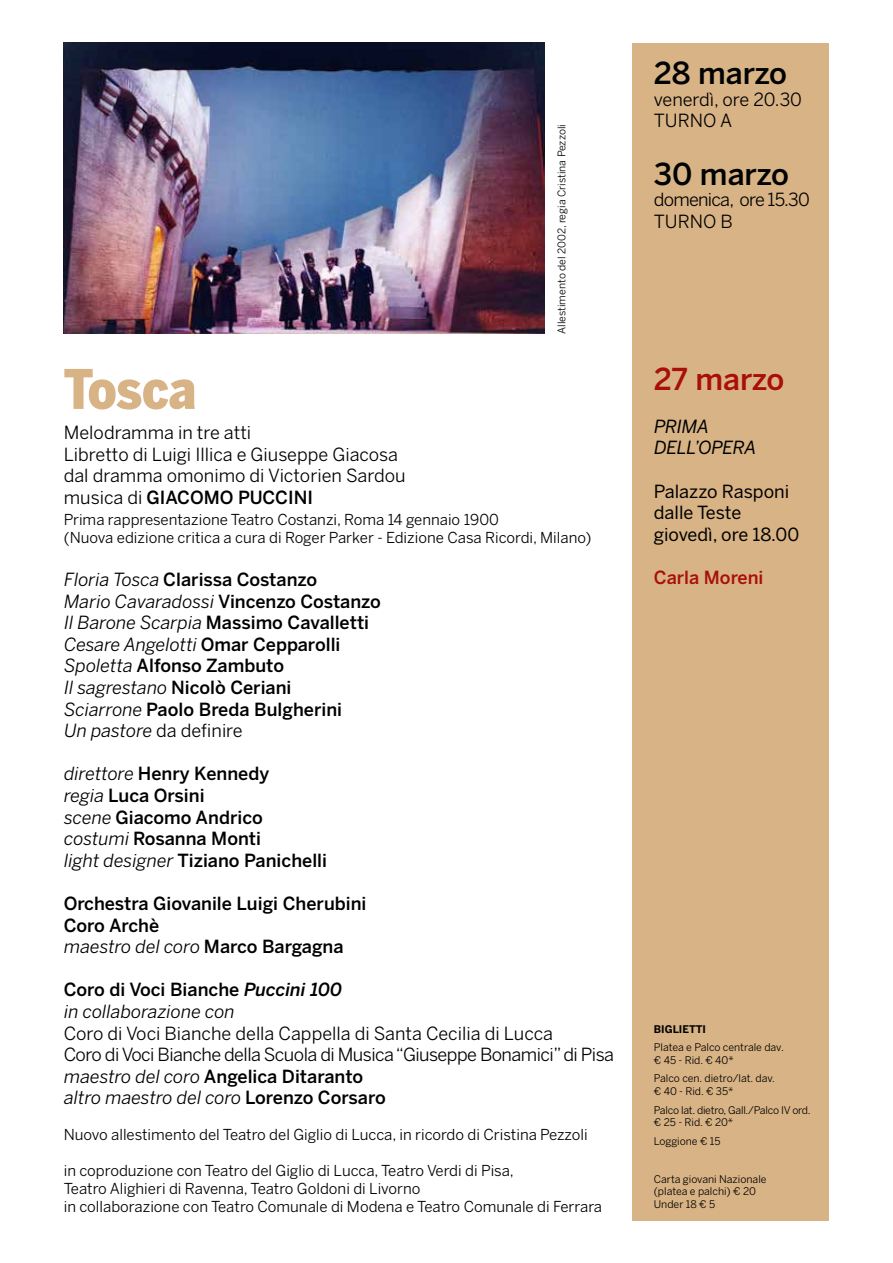
<style>
.page{position:relative;width:893px;height:1263px;background:#fff}
.page>*{position:absolute;margin:0;border:0;box-sizing:border-box;transform-origin:0 0}
.t1{font:900 54px "Benton Sans Cond";letter-spacing:-.005em;color:#d8b385}
.t2{font:500 30px "Benton Sans";color:#010202}
.t3{font:500 30px "Benton Sans";letter-spacing:-.01em;color:#a90f09}
.t4{font:500 18px/21.6px "Benton Sans";color:#000}
.t5{font:18px/21.6px "Benton Sans";letter-spacing:-.03em;color:#000}
.t6{font:18px/21.6px "Benton Sans";color:#000}
.t7{font:italic 18px/21.6px "Benton Sans";color:#000}
.t8{font:18px/21.6px "Benton Sans";color:#000}
.t9{font:18px/21.6px "Benton Sans";letter-spacing:-.04em;color:#000}
.t10{font:italic 18px/21.6px "Benton Sans";letter-spacing:-.02em;color:#000}
.t11{font:500 18px "Benton Sans";color:#a90f09}
.t12{font:15px/18px "Benton Sans";color:#000}
.t13{font:10.5px/12.6px "Benton Sans";color:#000}
.t14{font:10.5px/12.6px "Benton Sans";letter-spacing:-.02em;color:#000}
.t15{font:700 10.5px "Benton Sans";color:#000}
.s1{font-weight:500}
.s2{font-weight:400;font-style:italic}
.s3{font-weight:400}
.s4{font-weight:500;font-style:normal}
.s5{font-style:italic}
</style>
<div class="page">
<img style="left:64px;top:43px;width:481px;height:291px">
<div style="left:632px;top:43px;width:197px;height:1177px;background:#d8b385"></div>
<p class="t13" style="left:555px;top:334px;width:211px;rotate:-90deg">Allestimento del 2002, regia Cristina Pezzoli</p>
<h1 class="t1" style="left:64px;top:357px;width:134px">Tosca</h1>
<p class="t6" style="left:64px;top:421px;width:343px">Melodramma in tre atti<br>Libretto di Luigi Illica e Giuseppe Giacosa dal dramma omonimo di Victorien Sardou musica di <span class="s1">GIACOMO PUCCINI</span></p>
<p class="t12" style="left:64px;top:510px;width:529px">Prima rappresentazione Teatro Costanzi, Roma 14 gennaio 1900<br>(Nuova edizione critica a cura di Roger Parker - Edizione Casa Ricordi, Milano)</p>
<p class="t4" style="left:64px;top:568px;width:319px"><span class="s2">Floria Tosca</span> Clarissa Costanzo<br><span class="s2">Mario Cavaradossi</span> Vincenzo Costanzo<br><span class="s2">Il Barone Scarpia</span> Massimo Cavalletti<br><span class="s2">Cesare Angelotti</span> Omar Cepparolli<br><span class="s2">Spoletta</span> Alfonso Zambuto<br><span class="s2">Il sagrestano</span> Nicolò Ceriani<br><span class="s2">Sciarrone</span> Paolo Breda Bulgherini<br><span class="s2">Un pastore</span> <span class="s3">da definire</span></p>
<p class="t4" style="left:64px;top:763px;width:265px"><span class="s2">direttore</span> Henry Kennedy<br><span class="s2">regia</span> Luca Orsini<br><span class="s2">scene</span> Giacomo Andrico <span class="s2">costumi</span> Rosanna Monti<br><span class="s2">light designer</span> Tiziano Panichelli</p>
<p class="t4" style="left:64px;top:892px;width:304px">Orchestra Giovanile Luigi Cherubini<br>Coro Archè<br><span class="s2">maestro del coro</span> Marco Bargagna</p>
<p class="t7" style="left:64px;top:979px;width:280px"><span class="s4">Coro di Voci Bianche</span> <span class="s1">Puccini 100 </span>in collaborazione con</p>
<p class="t5" style="left:64px;top:1022px;width:552px">Coro di Voci Bianche della Cappella di Santa Cecilia di Lucca<br>Coro di Voci Bianche della Scuola di Musica “Giuseppe Bonamici” di Pisa <span class="s5">maestro del coro</span> <span class="s1">Angelica Ditaranto<br></span><span class="s5">altro maestro del coro</span> <span class="s1">Lorenzo Corsaro</span></p>
<p class="t12" style="left:64px;top:1126px;width:525px">Nuovo allestimento del Teatro del Giglio di Lucca, in ricordo di Cristina Pezzoli</p>
<p class="t12" style="left:64px;top:1162px;width:540px">in coproduzione con Teatro del Giglio di Lucca, Teatro Verdi di Pisa,<br>Teatro Alighieri di Ravenna, Teatro Goldoni di Livorno<br>in collaborazione con Teatro Comunale di Modena e Teatro Comunale di Ferrara</p>
<h2 class="t2" style="left:654px;top:55px;width:135px">28 marzo</h2>
<p class="t6" style="left:654px;top:88px;width:150px">venerdì, ore 20.30<br>TURNO A</p>
<h2 class="t2" style="left:654px;top:156px;width:137px">30 marzo</h2>
<p class="t9" style="left:654px;top:189px;width:158px">domenica, ore 15.30<br>TURNO B</p>
<h2 class="t3" style="left:654px;top:361px;width:132px">27 marzo</h2>
<p class="t10" style="left:654px;top:415px;width:104px">PRIMA<br>DELL’OPERA</p>
<p class="t8" style="left:654px;top:480px;width:147px">Palazzo Rasponi dalle Teste giovedì, ore 18.00</p>
<p class="t11" style="left:654px;top:567px;width:111px">Carla Moreni</p>
<p class="t15" style="left:654px;top:1022px;width:54px">BIGLIETTI</p>
<p class="t13" style="left:654px;top:1041px;width:132px">Platea e Palco centrale dav. € 45 - Rid. € 40*</p>
<p class="t13" style="left:654px;top:1072px;width:123px">Palco cen. dietro/lat. dav. € 40 - Rid. € 35*</p>
<p class="t14" style="left:654px;top:1103px;width:158px">Palco lat. dietro, Gall./Palco IV ord. € 25 - Rid. € 20*</p>
<p class="t13" style="left:654px;top:1134px;width:68px">Loggione € 15</p>
<p class="t13" style="left:654px;top:1172px;width:114px">Carta giovani Nazionale (platea e palchi) € 20<br>Under 18 € 5</p>
</div>
